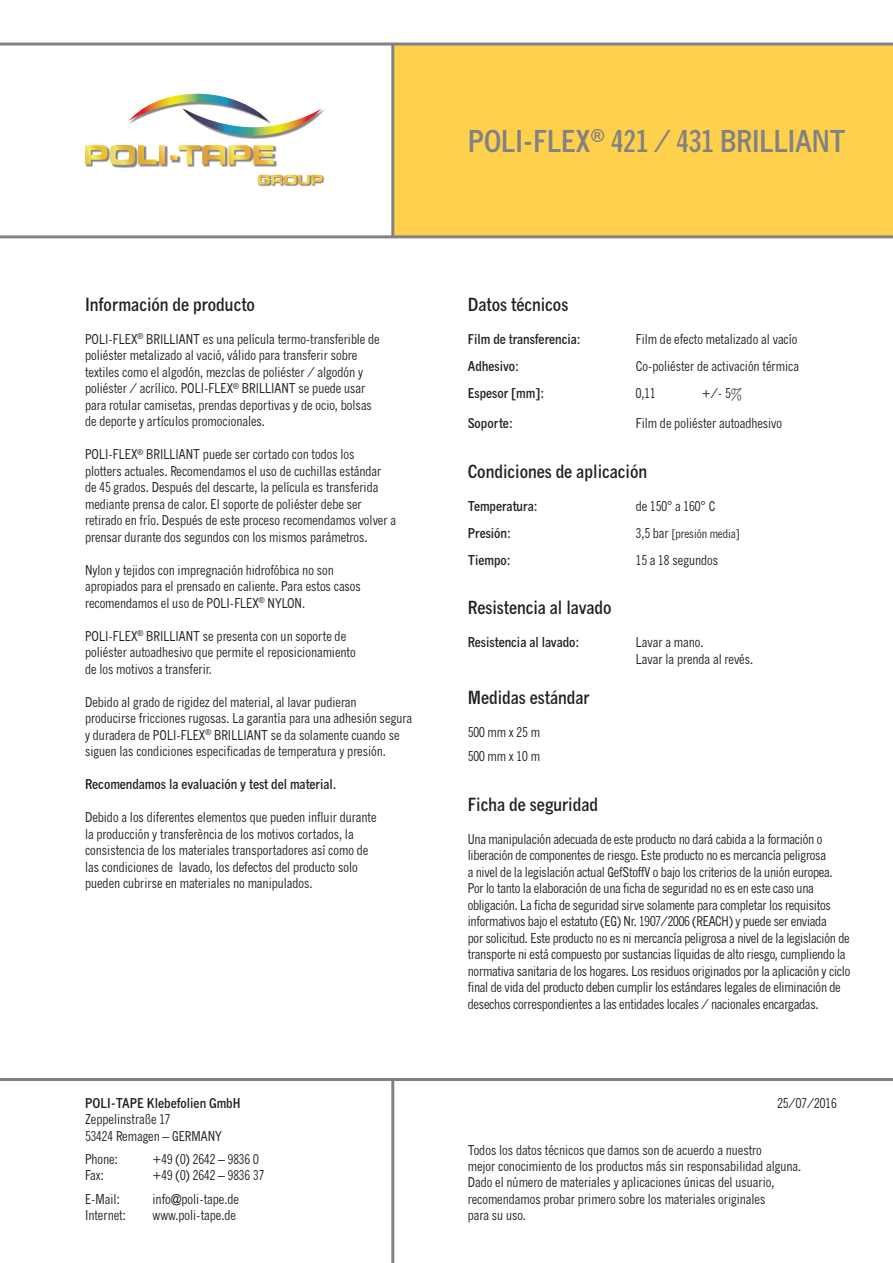
<style>
.page{position:relative;width:893px;height:1263px;background:#fff}
.page>*{position:absolute;margin:0;border:0;box-sizing:border-box;transform-origin:0 0}
.t1{font:700 condensed 30px "News Gothic MT Pro";letter-spacing:-.02em;color:#808285}
.t2{font:700 condensed 18px "News Gothic MT Pro";color:#231f20}
.t3{font:condensed 13.5px/16.5px "News Gothic MT Pro";color:#231f20}
.t4{font:700 condensed 13.5px "News Gothic MT Pro";color:#231f20}
.t5{font:condensed 12px "News Gothic MT Pro";color:#231f20}
.s1{font-size:13.5px}
</style>
<div class="page">
<div style="left:393px;top:44px;width:500px;height:193px;background:#fed04c"></div>
<hr style="left:0;top:235px;width:893px;height:3px;background:#808285">
<hr style="left:0;top:43px;width:893px;height:3px;background:#808285">
<hr style="left:391px;top:44px;width:3px;height:193px;background:#808285">
<hr style="left:0;top:1078px;width:893px;height:3px;background:#808285">
<hr style="left:391px;top:1079px;width:3px;height:184px;background:#808285">
<img style="left:259px;top:175px;width:66px;height:11px">
<svg style="left:258px;top:175px;width:64px;height:10px"></svg>
<img style="left:86px;top:165px;width:82px;height:3px">
<img style="left:187px;top:146px;width:90px;height:21px">
<svg style="left:85px;top:145px;width:189px;height:20px"></svg>
<img style="left:230px;top:109px;width:95px;height:30px">
<svg style="left:128px;top:94px;width:194px;height:42px"></svg>
<h1 class="t1" style="left:468px;top:122px;width:379px">POLI-FLEX<sup>®</sup> 421 / 431 BRILLIANT</h1>
<h2 class="t2" style="left:85px;top:293px;width:171px">Información de producto</h2>
<p class="t3" style="left:85px;top:331px;width:296px">POLI-FLEX<sup>®</sup> BRILLIANT es una película termo-transferible de poliéster metalizado al vació, válido para transferir sobre textiles como el algodón, mezclas de poliéster / algodón y poliéster / acrílico. POLI-FLEX<sup>®</sup> BRILLIANT se puede usar para rotular camisetas, prendas deportivas y de ocio, bolsas de deporte y artículos promocionales.</p>
<p class="t3" style="left:85px;top:446px;width:312px">POLI-FLEX<sup>®</sup> BRILLIANT puede ser cortado con todos los<br>plotters actuales. Recomendamos el uso de cuchillas estándar de 45 grados. Después del descarte, la película es transferida mediante prensa de calor. El soporte de poliéster debe ser retirado en frío. Después de este proceso recomendamos volver a prensar durante dos segundos con los mismos parámetros.</p>
<p class="t3" style="left:85px;top:562px;width:277px">Nylon y tejidos con impregnación hidrofóbica no son apropiados para el prensado en caliente. Para estos casos recomendamos el uso de POLI-FLEX<sup>®</sup> NYLON.</p>
<p class="t3" style="left:85px;top:628px;width:272px">POLI-FLEX<sup>®</sup> BRILLIANT se presenta con un soporte de poliéster autoadhesivo que permite el reposicionamiento de los motivos a transferir.</p>
<p class="t3" style="left:85px;top:694px;width:328px">Debido al grado de rigidez del material, al lavar pudieran<br>producirse fricciones rugosas. La garantía para una adhesión segura y duradera de POLI-FLEX<sup>®</sup> BRILLIANT se da solamente cuando se siguen las condiciones especificadas de temperatura y presión.</p>
<p class="t4" style="left:85px;top:776px;width:253px">Recomendamos la evaluación y test del material.</p>
<p class="t3" style="left:85px;top:809px;width:293px">Debido a los diferentes elementos que pueden influir durante la producción y transferència de los motivos cortados, la consistencia de los materiales transportadores así como de las condiciones de lavado, los defectos del producto solo pueden cubrirse en materiales no manipulados.</p>
<p class="t4" style="left:85px;top:1095px;width:157px">POLI-TAPE Klebefolien GmbH</p>
<p class="t3" style="left:85px;top:1111px;width:138px">Zeppelinstraße 17<br>53424 Remagen – GERMANY</p>
<p class="t3" style="left:85px;top:1151px;width:34px">Phone:</p>
<p class="t3" style="left:153px;top:1151px;width:108px">+49 (0) 2642 – 9836 0</p>
<p class="t3" style="left:85px;top:1167px;width:20px">Fax:</p>
<p class="t3" style="left:153px;top:1167px;width:113px">+49 (0) 2642 – 9836 37</p>
<p class="t3" style="left:85px;top:1190px;width:36px">E-Mail:</p>
<p class="t3" style="left:153px;top:1190px;width:88px">info@poli-tape.de</p>
<p class="t3" style="left:85px;top:1207px;width:42px">Internet:</p>
<p class="t3" style="left:153px;top:1207px;width:85px">www.poli-tape.de</p>
<h2 class="t2" style="left:468px;top:293px;width:102px">Datos técnicos</h2>
<p class="t4" style="left:468px;top:331px;width:114px">Film de transferencia:</p>
<p class="t3" style="left:636px;top:331px;width:163px">Film de efecto metalizado al vacío</p>
<p class="t4" style="left:468px;top:358px;width:53px">Adhesivo:</p>
<p class="t3" style="left:636px;top:358px;width:165px">Co-poliéster de activación térmica</p>
<p class="t4" style="left:468px;top:385px;width:78px">Espesor [mm]:</p>
<p class="t3" style="left:636px;top:385px;width:21px">0,11</p>
<p class="t3" style="left:702px;top:385px;width:42px">+/- 5%</p>
<p class="t4" style="left:468px;top:415px;width:47px">Soporte:</p>
<p class="t3" style="left:636px;top:415px;width:148px">Film de poliéster autoadhesivo</p>
<h2 class="t2" style="left:468px;top:460px;width:181px">Condiciones de aplicación</h2>
<p class="t4" style="left:468px;top:497px;width:71px">Temperatura:</p>
<p class="t3" style="left:636px;top:497px;width:81px">de 150° a 160° C</p>
<p class="t4" style="left:468px;top:524px;width:45px">Presión:</p>
<p class="t5" style="left:636px;top:526px;width:106px"><span class="s1">3,5 bar</span> [presión media]</p>
<p class="t4" style="left:468px;top:551px;width:44px">Tiempo:</p>
<p class="t3" style="left:636px;top:551px;width:84px">15 a 18 segundos</p>
<h2 class="t2" style="left:468px;top:596px;width:145px">Resistencia al lavado</h2>
<p class="t4" style="left:468px;top:634px;width:113px">Resistencia al lavado:</p>
<p class="t3" style="left:636px;top:634px;width:119px">Lavar a mano.<br>Lavar la prenda al revés.</p>
<h2 class="t2" style="left:468px;top:686px;width:123px">Medidas estándar</h2>
<p class="t3" style="left:468px;top:720px;width:74px;line-height:24px">500 mm x 25 m<br>500 mm x 10 m</p>
<h2 class="t2" style="left:468px;top:793px;width:132px">Ficha de seguridad</h2>
<p class="t3" style="left:468px;top:830px;width:384px">Una manipulación adecuada de este producto no dará cabida a la formación o liberación de componentes de riesgo. Este producto no es mercancía peligrosa<br>a nivel de la legislación actual GefStoffV o bajo los criterios de la unión europea.<br>Por lo tanto la elaboración de una ficha de seguridad no es en este caso una obligación. La ficha de seguridad sirve solamente para completar los requisitos informativos bajo el estatuto (EG) Nr. 1907/2006 (REACH) y puede ser enviada<br>por solicitud. Este producto no es ni mercancía peligrosa a nivel de la legislación de transporte ni está compuesto por sustancias líquidas de alto riesgo, cumpliendo la normativa sanitaria de los hogares. Los residuos originados por la aplicación y ciclo final de vida del producto deben cumplir los estándares legales de eliminación de desechos correspondientes a las entidades locales / nacionales encargadas.</p>
<p class="t3" style="left:777px;top:1095px;width:61px">25/07/2016</p>
<p class="t3" style="left:468px;top:1142px;width:335px">Todos los datos técnicos que damos son de acuerdo a nuestro<br>mejor conocimiento de los productos más sin responsabilidad alguna.<br>Dado el número de materiales y aplicaciones únicas del usuario, recomendamos probar primero sobre los materiales originales<br>para su uso.</p>
</div>
